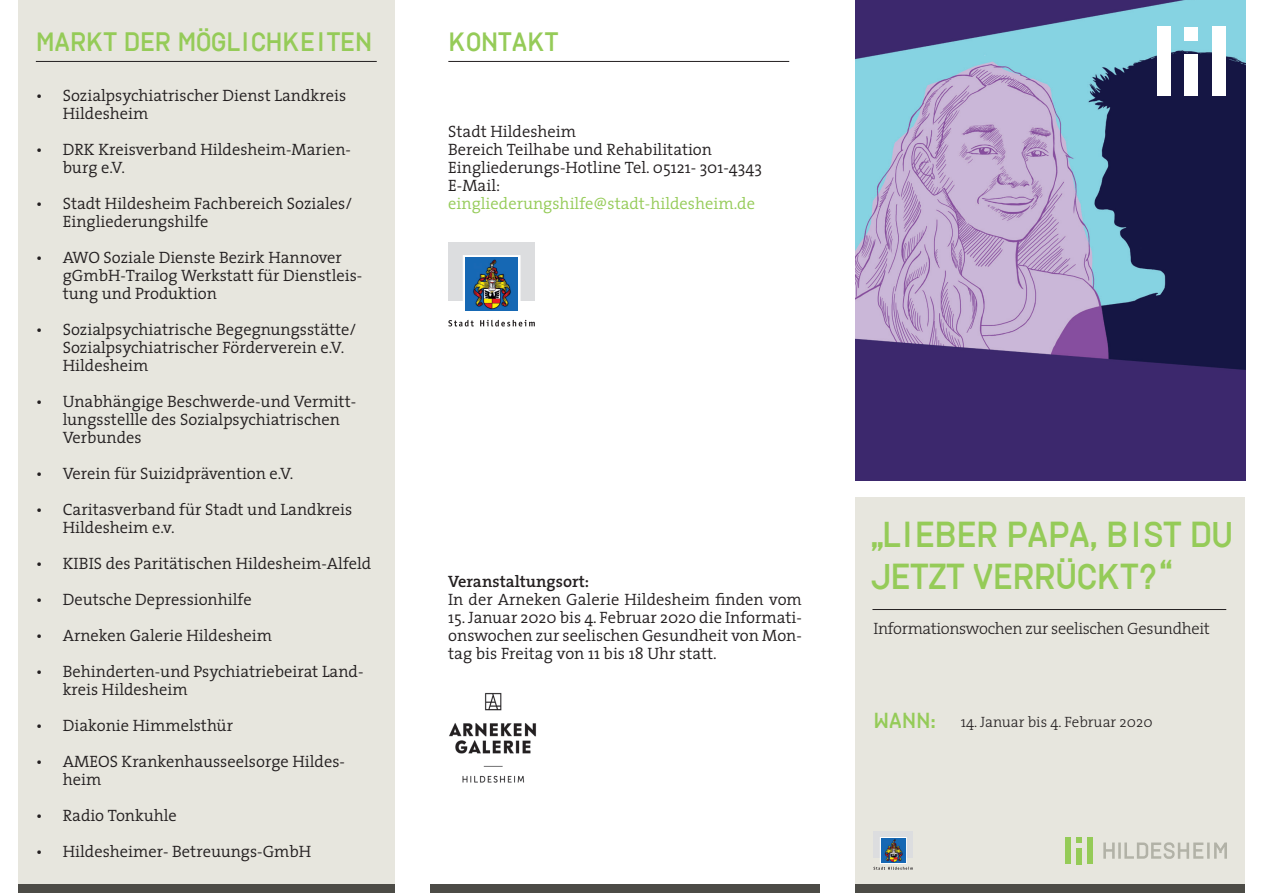
<style>
.page{position:relative;width:1263px;height:893px;background:#fff}
.page>*{position:absolute;margin:0;border:0;box-sizing:border-box;transform-origin:0 0}
.t1{font:500 34.5px/41.4px "Uberform";letter-spacing:-.02em;color:#95cb58}
.t2{font:500 25.5px "Uberform";letter-spacing:-.01em;color:#95cb58}
.t3{font:300 16.5px/18px "The Serif";color:#231f20}
.t4{font:300 16.5px "The Serif";letter-spacing:-.02em;color:#231f20}
.t5{font:300 16.5px "The Serif";color:#95cb58}
.t6{font:600 16.5px "The Serif";color:#231f20}
.t7{font:300 15px "The Serif";color:#231f20}
.s1{font-family:"Uberform";font-weight:500;font-size:21px;color:#95cb58}
</style>
<div class="page">
<img style="left:855px;top:0;width:390px;height:480px">
<div style="left:855px;top:497px;width:390px;height:390px;background:#e7e6de"></div>
<div style="left:18px;top:0;width:377px;height:893px;background:#e7e6de"></div>
<div style="left:855px;top:884px;width:390px;height:9px;background:#4c4b46"></div>
<div style="left:18px;top:884px;width:377px;height:9px;background:#4c4b46"></div>
<hr style="left:872px;top:609px;width:354px;height:1px;background:#231f20">
<div style="left:1066px;top:837px;width:5px;height:27px;background:#95cb58"></div>
<div style="left:1076px;top:848px;width:6px;height:16px;background:#95cb58"></div>
<svg style="left:1076px;top:837px;width:6px;height:5px"></svg>
<div style="left:1087px;top:837px;width:6px;height:27px;background:#95cb58"></div>
<svg style="left:1103px;top:842px;width:124px;height:17px"></svg>
<div style="left:874px;top:831px;width:39px;height:27px;background:#dcdddf"></div>
<svg style="left:880px;top:837px;width:26px;height:26px"></svg>
<img style="left:881px;top:838px;width:24px;height:24px">
<svg style="left:873px;top:867px;width:40px;height:3px"></svg>
<div style="left:1157px;top:27px;width:13px;height:69px;background:#fff"></div>
<div style="left:1184px;top:55px;width:14px;height:41px;background:#fff"></div>
<div style="left:1184px;top:27px;width:14px;height:14px;background:#fff"></div>
<div style="left:1212px;top:27px;width:14px;height:69px;background:#fff"></div>
<hr style="left:36px;top:61px;width:341px;height:1px;background:#231f20">
<hr style="left:448px;top:61px;width:341px;height:1px;background:#231f20">
<img style="left:449px;top:692px;width:87px;height:91px">
<div style="left:430px;top:884px;width:390px;height:9px;background:#4c4b46"></div>
<div style="left:449px;top:242px;width:86px;height:59px;background:#dcdddf"></div>
<div style="left:463px;top:255px;width:57px;height:58px;background:#1668b4;border:1px solid #fff"></div>
<img style="left:473px;top:259px;width:38px;height:51px">
<svg style="left:448px;top:320px;width:26px;height:6px"></svg>
<svg style="left:480px;top:320px;width:55px;height:6px"></svg>
<h2 class="t2" style="left:36px;top:25px;width:338px">MARKT DER MÖGLICHKEITEN</h2>
<h2 class="t2" style="left:448px;top:25px;width:112px">KONTAKT</h2>
<p class="t3" style="left:63px;top:86px;width:285px;text-indent:-27px">• Sozialpsychiatrischer Dienst Landkreis<br>Hildesheim</p>
<p class="t3" style="left:63px;top:140px;width:290px;text-indent:-27px">• DRK Kreisverband Hildesheim-Marien&shy;burg e.V.</p>
<p class="t3" style="left:63px;top:194px;width:291px;text-indent:-27px">• Stadt Hildesheim Fachbereich Soziales/<br>Eingliederungshilfe</p>
<p class="t3" style="left:63px;top:248px;width:301px;text-indent:-27px">• AWO Soziale Dienste Bezirk Hannover gGmbH-Trailog Werkstatt für Dienstleis&shy;tung und Produktion</p>
<p class="t3" style="left:63px;top:320px;width:295px;text-indent:-27px">• Sozialpsychiatrische Begegnungsstätte/<br>Sozialpsychiatrischer Förderverein e.V.<br>Hildesheim</p>
<p class="t3" style="left:63px;top:392px;width:295px;text-indent:-27px">• Unabhängige Beschwerde-und Vermitt&shy;lungsstellle des Sozialpsychiatrischen<br>Verbundes</p>
<p class="t3" style="left:36px;top:464px;width:259px">• Verein für Suizidprävention e.V.</p>
<p class="t3" style="left:63px;top:500px;width:291px;text-indent:-27px">• Caritasverband für Stadt und Landkreis<br>Hildesheim e.v.</p>
<p class="t3" style="left:36px;top:554px;width:337px">• KIBIS des Paritätischen Hildesheim-Alfeld</p>
<p class="t3" style="left:36px;top:590px;width:218px">• Deutsche Depressionhilfe</p>
<p class="t3" style="left:36px;top:626px;width:238px">• Arneken Galerie Hildesheim</p>
<p class="t3" style="left:63px;top:662px;width:302px;text-indent:-27px">• Behinderten-und Psychiatriebeirat Land&shy;kreis Hildesheim</p>
<p class="t3" style="left:36px;top:716px;width:199px">• Diakonie Himmelsthür</p>
<p class="t3" style="left:63px;top:752px;width:284px;text-indent:-27px">• AMEOS Krankenhausseelsorge Hildes&shy;heim</p>
<p class="t3" style="left:36px;top:806px;width:143px">• Radio Tonkuhle</p>
<p class="t3" style="left:36px;top:842px;width:277px">• Hildesheimer- Betreuungs-GmbH</p>
<p class="t3" style="left:448px;top:122px;width:315px">Stadt Hildesheim<br>Bereich Teilhabe und Rehabilitation<br>Eingliederungs-Hotline Tel. 05121- 301-4343<br>E-Mail:</p>
<p class="t5" style="left:448px;top:193px;width:308px">eingliederungshilfe@stadt-hildesheim.de</p>
<p class="t6" style="left:448px;top:571px;width:143px">Veranstaltungsort:</p>
<p class="t3" style="left:448px;top:590px;width:355px">In der Arneken Galerie Hildesheim finden vom</p>
<p class="t3" style="left:448px;top:608px;width:355px;text-align:justify">15. Januar 2020 bis 4. Februar 2020 die Informati&shy;onswochen zur seelischen Gesundheit von Mon&shy;tag bis Freitag von 11 bis 18 Uhr statt.</p>
<h1 class="t1" style="left:871px;top:515px;width:364px">„LIEBER PAPA, BIST DU<br>JETZT VERRÜCKT?“</h1>
<p class="t4" style="left:873px;top:617px;width:338px">Informationswochen zur seelischen Gesundheit</p>
<p class="t7" style="left:873px;top:713px;width:281px"><span class="s1">WANN:</span> 14. Januar bis 4. Februar 2020</p>
</div>
